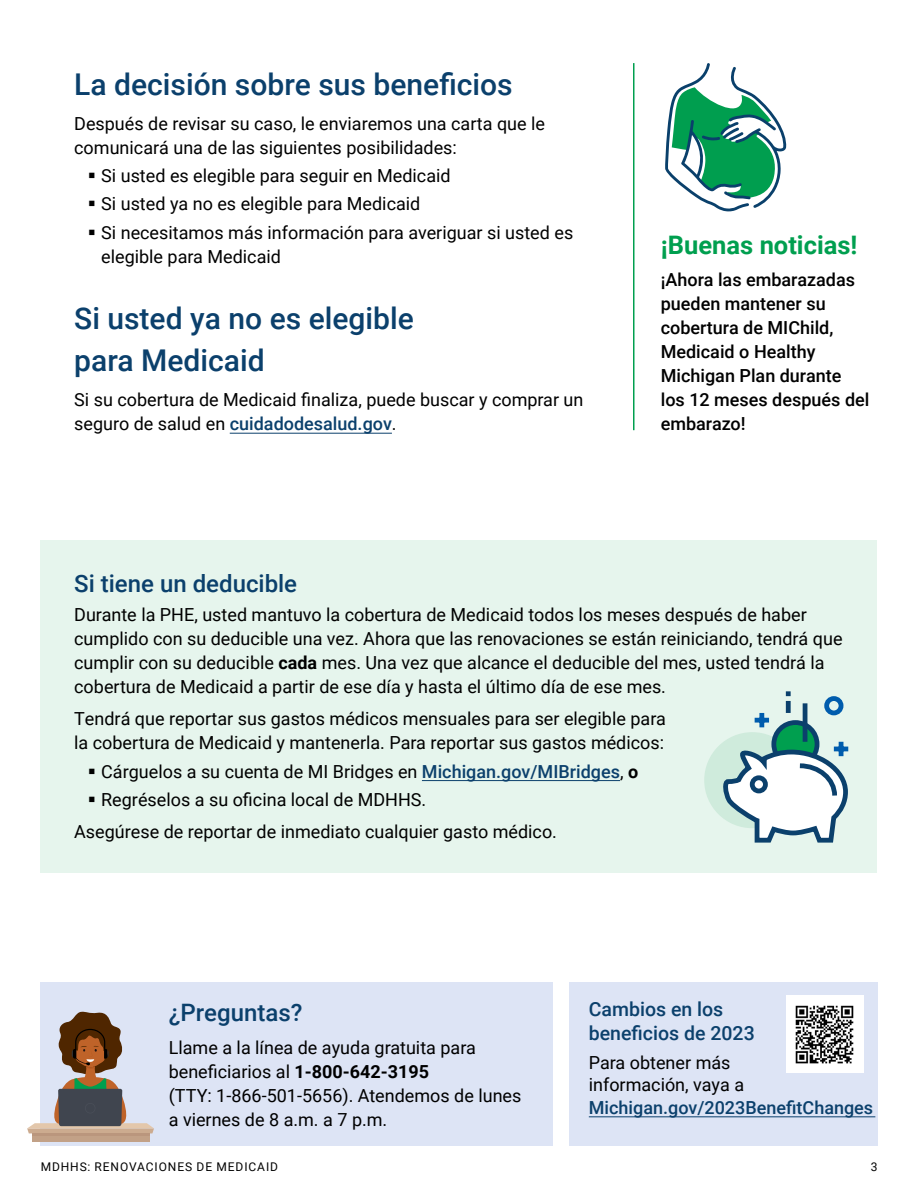
<style>
.page{position:relative;width:918px;height:1188px;background:#fff}
.page>*{position:absolute;margin:0;border:0;box-sizing:border-box;transform-origin:0 0}
.t1{font:500 30px/42px "Roboto";color:#0b406c}
.t2{font:700 25.5px "Roboto";color:#009f4f}
.t3{font:500 24px "Roboto";color:#0b406c}
.t4{font:500 19.5px/23.4px "Roboto";color:#0b406c}
.t5{font:18px/24px "Roboto";color:#000}
.t6{font:500 18px/24px "Roboto";color:#000}
.t7{font:500 18px "Roboto";color:#0b406c}
.t8{font:12px "Roboto";letter-spacing:.075em;color:#000}
.s1{font-weight:500;color:#0b406c}
.s2{font-weight:700}
</style>
<div class="page">
<div style="left:40px;top:540px;width:838px;height:332px;background:#e6f5ed"></div>
<div style="left:569px;top:982px;width:309px;height:164px;background:#dde4f5"></div>
<div style="left:40px;top:982px;width:514px;height:164px;background:#dde4f5"></div>
<hr style="left:633px;top:63px;width:1px;height:367px;background:#009f4f">
<div style="left:786px;top:996px;width:77px;height:77px;background:#fff"></div>
<hr style="left:230px;top:433px;width:162px;height:1px;background:#0b406c">
<hr style="left:422px;top:780px;width:198px;height:1px;background:#0b406c">
<hr style="left:589px;top:1117px;width:286px;height:1px;background:#0b406c">
<svg style="left:665px;top:63px;width:122px;height:149px"></svg>
<div style="left:704px;top:732px;width:96px;height:96px;background:#cfebdc;border-radius:50%"></div>
<img style="left:795px;top:1005px;width:59px;height:59px">
<div style="left:32px;top:1133px;width:117px;height:9px;background:#c2a187"></div>
<hr style="left:32px;top:1133px;width:117px;height:3px;background:#ba967d">
<svg style="left:27px;top:1011px;width:127px;height:122px"></svg>
<svg style="left:722px;top:691px;width:127px;height:152px"></svg>
<h2 class="t1" style="left:74px;top:62px;width:440px">La decisión sobre sus beneficios</h2>
<p class="t5" style="left:74px;top:111px;width:472px">Después de revisar su caso, le enviaremos una carta que le comunicará una de las siguientes posibilidades:</p>
<p class="t5" style="left:101px;top:163px;width:351px">Si usted es elegible para seguir en Medicaid</p>
<p class="t5" style="left:101px;top:191px;width:321px">Si usted ya no es elegible para Medicaid</p>
<p class="t5" style="left:101px;top:219px;width:474px">Si necesitamos más información para averiguar si usted es elegible para Medicaid</p>
<h2 class="t1" style="left:74px;top:296px;width:341px">Si usted ya no es elegible para Medicaid</h2>
<p class="t5" style="left:74px;top:387px;width:511px">Si su cobertura de Medicaid finaliza, puede buscar y comprar un seguro de salud en <span class="s1">cuidadodesalud.gov</span>.</p>
<h3 class="t2" style="left:661px;top:227px;width:198px">¡Buenas noticias!</h3>
<p class="t6" style="left:661px;top:267px;width:210px">¡Ahora las embarazadas pueden mantener su cobertura de MIChild,<br>Medicaid o Healthy<br>Michigan Plan durante los 12 meses después del embarazo!</p>
<h2 class="t3" style="left:74px;top:567px;width:224px">Si tiene un deducible</h2>
<p class="t5" style="left:74px;top:602px;width:770px">Durante la PHE, usted mantuvo la cobertura de Medicaid todos los meses después de haber cumplido con su deducible una vez. Ahora que las renovaciones se están reiniciando, tendrá que cumplir con su deducible <span class="s2">cada</span> mes. Una vez que alcance el deducible del mes, usted tendrá la cobertura de Medicaid a partir de ese día y hasta el último día de ese mes.</p>
<p class="t5" style="left:74px;top:706px;width:593px">Tendrá que reportar sus gastos médicos mensuales para ser elegible para la cobertura de Medicaid y mantenerla. Para reportar sus gastos médicos:</p>
<p class="t5" style="left:101px;top:758px;width:538px">Cárguelos a su cuenta de MI Bridges en <span class="s1">Michigan.gov/MIBridges</span>, <span class="s2">o</span></p>
<p class="t5" style="left:101px;top:787px;width:327px">Regréselos a su oficina local de MDHHS.</p>
<p class="t5" style="left:74px;top:819px;width:484px">Asegúrese de reportar de inmediato cualquier gasto médico.</p>
<h2 class="t3" style="left:169px;top:996px;width:135px">¿Preguntas?</h2>
<h2 class="t4" style="left:589px;top:997px;width:167px">Cambios en los beneficios de 2023</h2>
<p class="t5" style="left:169px;top:1034px;width:309px">Llame a la línea de ayuda gratuita para</p>
<p class="t5" style="left:589px;top:1050px;width:143px">Para obtener más</p>
<p class="t5" style="left:169px;top:1058px;width:262px">beneficiarios al <span class="s2">1-800-642-3195</span></p>
<p class="t5" style="left:589px;top:1072px;width:157px">información, vaya a</p>
<p class="t5" style="left:169px;top:1082px;width:354px">(TTY: 1-866-501-5656). Atendemos de lunes</p>
<p class="t7" style="left:589px;top:1095px;width:286px">Michigan.gov/2023BenefitChanges</p>
<p class="t5" style="left:169px;top:1106px;width:220px">a viernes de 8 a.m. a 7 p.m.</p>
<p class="t8" style="left:41px;top:1159px;width:239px">MDHHS: RENOVACIONES DE MEDICAID</p>
<p class="t8" style="left:871px;top:1159px;width:8px">3</p>
</div>
